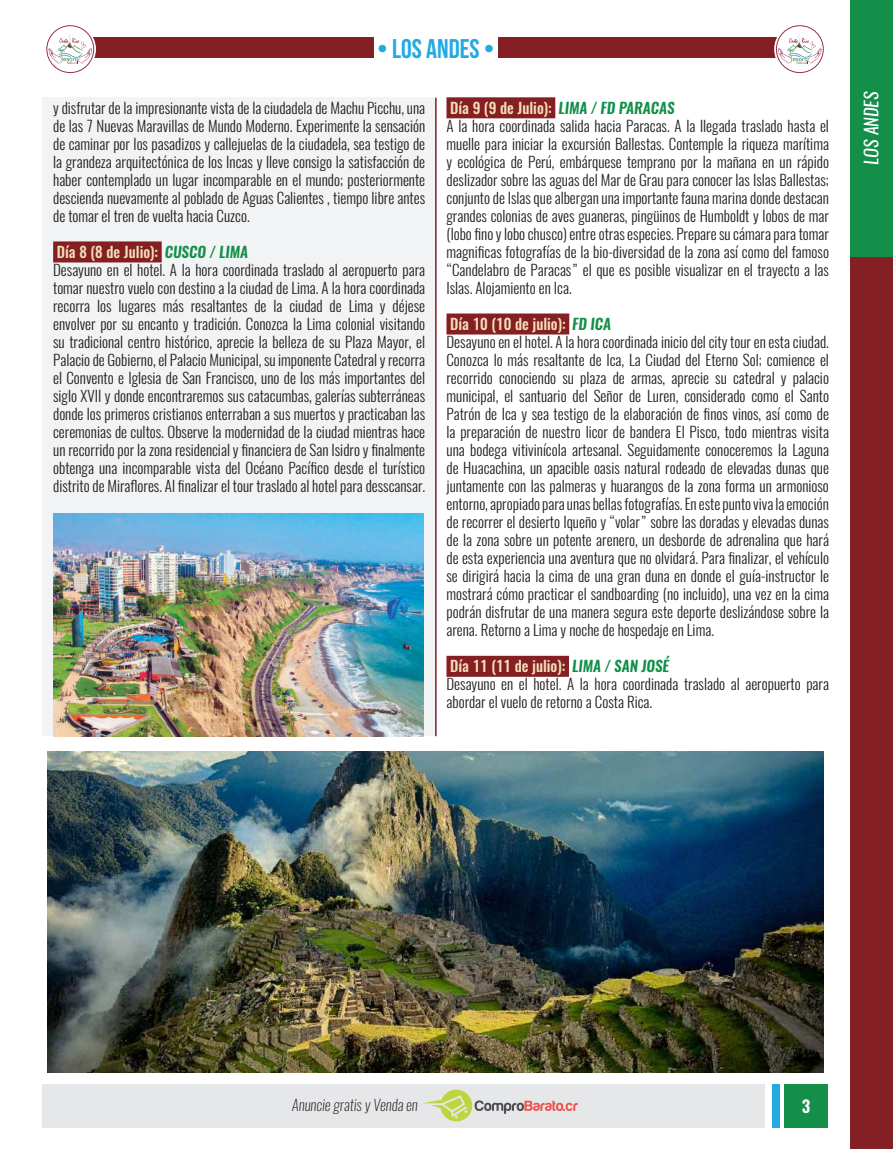
<style>
.page{position:relative;width:893px;height:1149px;background:#fff}
.page>*{position:absolute;margin:0;border:0;box-sizing:border-box;transform-origin:0 0}
.t1{font:27px "Bebas Neue";color:#24aae1}
.t2{font:italic 18px "Oswald";color:#fff}
.t3{font:600 16.65px "Oswald";color:#fff}
.t4{font:300 15px/18px "Oswald";color:#231f20}
.t5{font:italic 200 15px "Oswald";color:#231f20}
.s1{font-weight:500;color:#f5dfb9}
.s2{font-weight:600;font-style:italic;color:#138f4a}
</style>
<div class="page">
<div style="left:850px;top:0;width:43px;height:1148px;background:#842023"></div>
<div style="left:43px;top:97px;width:393px;height:639px;background:#f2f3f4"></div>
<hr style="left:435px;top:98px;width:2px;height:638px;background:#842023">
<div style="left:446px;top:97px;width:109px;height:21px;background:#842023"></div>
<div style="left:446px;top:313px;width:123px;height:21px;background:#842023"></div>
<div style="left:446px;top:655px;width:123px;height:21px;background:#842023"></div>
<div style="left:53px;top:241px;width:109px;height:21px;background:#842023"></div>
<img style="left:53px;top:513px;width:370px;height:223px">
<div style="left:43px;top:1083px;width:722px;height:44px;background:#e6e7e9"></div>
<div style="left:772px;top:1083px;width:8px;height:44px;background:#24aae1"></div>
<div style="left:784px;top:1083px;width:44px;height:44px;background:#138f4a"></div>
<svg style="left:422px;top:1089px;width:156px;height:31px"></svg>
<div style="left:850px;top:0;width:43px;height:256px;background:#138f4a"></div>
<div style="left:56px;top:38px;width:317px;height:20px;background:#842023"></div>
<div style="left:498px;top:38px;width:318px;height:20px;background:#842023"></div>
<img style="left:47px;top:751px;width:776px;height:321px">
<svg style="left:774px;top:23px;width:51px;height:52px"></svg>
<svg style="left:776px;top:25px;width:48px;height:48px"></svg>
<div style="left:776px;top:25px;width:48px;height:48px;border:1px solid #972d4a;border-radius:50%"></div>
<svg style="left:778px;top:34px;width:44px;height:30px"></svg>
<svg style="left:45px;top:23px;width:51px;height:52px"></svg>
<svg style="left:46px;top:25px;width:48px;height:48px"></svg>
<div style="left:46px;top:25px;width:48px;height:48px;border:1px solid #972d4a;border-radius:50%"></div>
<svg style="left:48px;top:34px;width:44px;height:30px"></svg>
<h1 class="t1" style="left:377px;top:34px;width:119px">• LOS ANDES •</h1>
<p class="t4" style="left:53px;top:99px;width:374px;text-align:justify">y disfrutar de la impresionante vista de la ciudadela de Machu Picchu, una de las 7 Nuevas Maravillas de Mundo Moderno. Experimente la sensación de caminar por los pasadizos y callejuelas de la ciudadela, sea testigo de la grandeza arquitectónica de los Incas y lleve consigo la satisfacción de haber contemplado un lugar incomparable en el mundo; posteriormente descienda nuevamente al poblado de Aguas Calientes , tiempo libre antes de tomar el tren de vuelta hacia Cuzco.</p>
<p class="t4" style="left:53px;top:243px;width:374px"><span class="s1">Día 8 (8 de Julio):</span> <span class="s2">CUSCO / LIMA<br></span>Desayuno en el hotel. A la hora coordinada traslado al aeropuerto para tomar nuestro vuelo con destino a la ciudad de Lima. A la hora coordinada recorra los lugares más resaltantes de la ciudad de Lima y déjese envolver por su encanto y tradición. Conozca la Lima colonial visitando su tradicional centro histórico, aprecie la belleza de su Plaza Mayor, el Palacio de Gobierno, el Palacio Municipal, su imponente Catedral y recorra el Convento e Iglesia de San Francisco, uno de los más importantes del siglo XVII y donde encontraremos sus catacumbas, galerías subterráneas donde los primeros cristianos enterraban a sus muertos y practicaban las ceremonias de cultos. Observe la modernidad de la ciudad mientras hace un recorrido por la zona residencial y financiera de San Isidro y finalmente obtenga una incomparable vista del Océano Pacífico desde el turístico distrito de Miraflores. Al finalizar el tour traslado al hotel para desscansar.</p>
<p class="t4" style="left:446px;top:99px;width:384px"><span class="s1">Día 9 (9 de Julio):</span> <span class="s2">LIMA / FD PARACAS<br></span>A la hora coordinada salida hacia Paracas. A la llegada traslado hasta el muelle para iniciar la excursión Ballestas. Contemple la riqueza marítima y ecológica de Perú, embárquese temprano por la mañana en un rápido deslizador sobre las aguas del Mar de Grau para conocer las Islas Ballestas; conjunto de Islas que albergan una importante fauna marina donde destacan grandes colonias de aves guaneras, pingüinos de Humboldt y lobos de mar (lobo fino y lobo chusco) entre otras especies. Prepare su cámara para tomar magnificas fotografías de la bio-diversidad de la zona así como del famoso “Candelabro de Paracas” el que es posible visualizar en el trayecto a las Islas. Alojamiento en Ica.</p>
<p class="t4" style="left:446px;top:315px;width:384px"><span class="s1">Día 10 (10 de julio):</span> <span class="s2">FD ICA<br></span>Desayuno en el hotel. A la hora coordinada inicio del city tour en esta ciudad.<br>Conozca lo más resaltante de Ica, La Ciudad del Eterno Sol; comience el recorrido conociendo su plaza de armas, aprecie su catedral y palacio municipal, el santuario del Señor de Luren, considerado como el Santo Patrón de Ica y sea testigo de la elaboración de finos vinos, así como de la preparación de nuestro licor de bandera El Pisco, todo mientras visita una bodega vitivinícola artesanal. Seguidamente conoceremos la Laguna de Huacachina, un apacible oasis natural rodeado de elevadas dunas que juntamente con las palmeras y huarangos de la zona forma un armonioso entorno, apropiado para unas bellas fotografías. En este punto viva la emoción de recorrer el desierto Iqueño y “volar” sobre las doradas y elevadas dunas de la zona sobre un potente arenero, un desborde de adrenalina que hará de esta experiencia una aventura que no olvidará. Para finalizar, el vehículo se dirigirá hacia la cima de una gran duna en donde el guía-instructor le mostrará cómo practicar el sandboarding (no incluido), una vez en la cima podrán disfrutar de una manera segura este deporte deslizándose sobre la arena. Retorno a Lima y noche de hospedaje en Lima.</p>
<p class="t4" style="left:446px;top:657px;width:384px"><span class="s1">Día 11 (11 de julio):</span> <span class="s2">LIMA / SAN JOSÉ<br></span>Desayuno en el hotel. A la hora coordinada traslado al aeropuerto para abordar el vuelo de retorno a Costa Rica.</p>
<p class="t2" style="left:859px;top:165px;width:74px;rotate:-90deg">LOS ANDES</p>
<p class="t5" style="left:292px;top:1094px;width:127px">Anuncie gratis y Venda en</p>
<p class="t3" style="left:802px;top:1094px;width:10px">3</p>
</div>
